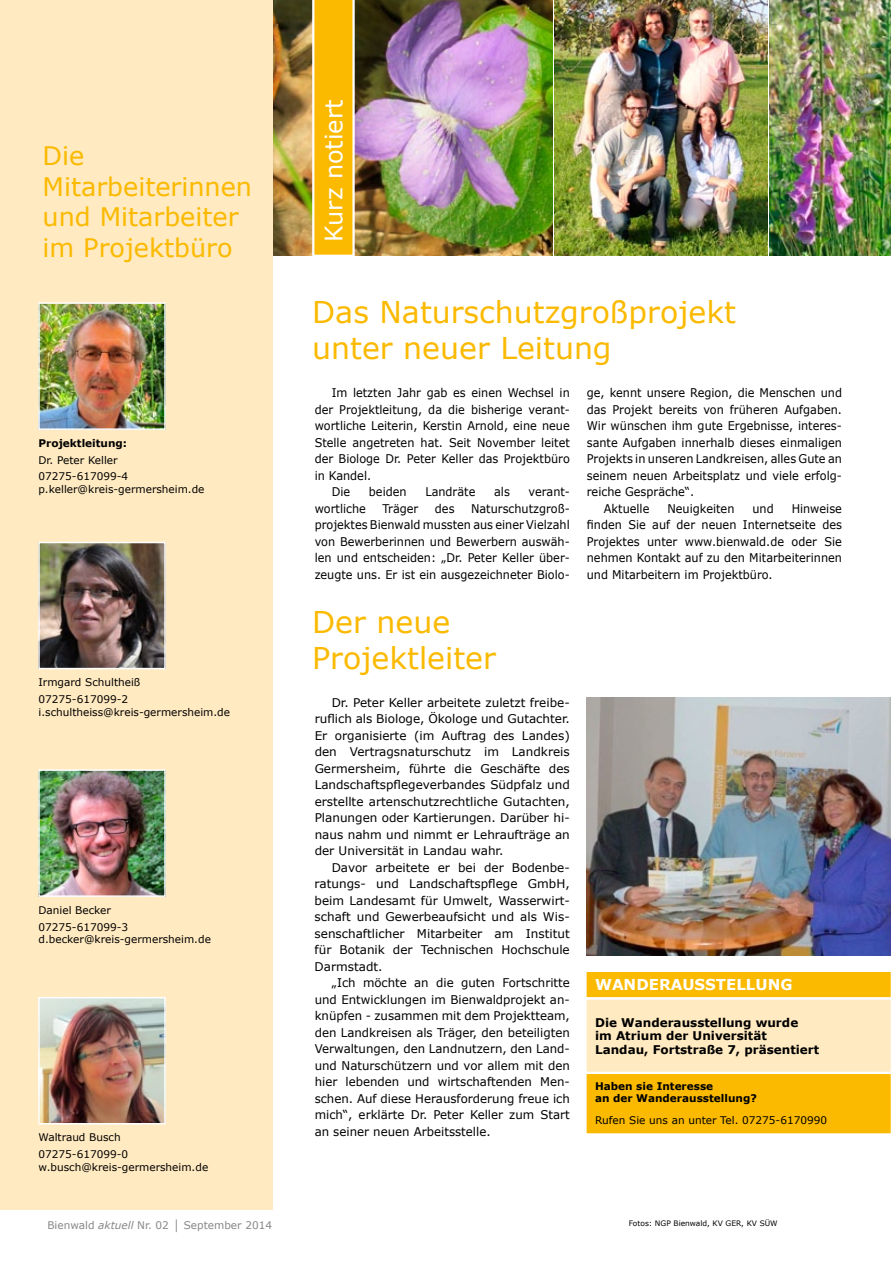
<style>
.page{position:relative;width:893px;height:1263px;background:#fff}
.page>*{position:absolute;margin:0;border:0;box-sizing:border-box;transform-origin:0 0}
.t1{font:30px/36px "Verdana";color:#fbba00}
.t2{font:25.5px/30.6px "Verdana";color:#fbba00}
.t3{font:24px "Verdana";color:#fff}
.t4{font:700 15px "Verdana";color:#fff}
.t5{font:12px/16.5px "Verdana";color:#000;text-align:justify}
.t6{font:12px/16.5px "Verdana";color:#000;text-align:justify;scale:.94 1}
.t7{font:700 12px/13.5px "Verdana";color:#000}
.t8{font:10.5px/16.8px "Verdana";color:#000}
.t9{font:700 10.5px/12.6px "Verdana";color:#000}
.t10{font:10.5px "Verdana";color:#878786}
.t11{font:7.5px "Verdana";color:#000}
.s1{font-style:italic}
</style>
<div class="page">
<img style="left:272px;top:0;width:281px;height:255px">
<div style="left:0;top:0;width:272px;height:1210px;background:#ffeac1"></div>
<svg style="left:312px;top:0;width:43px;height:256px;background:#fac01c"></svg>
<img style="left:555px;top:0;width:212px;height:255px">
<img style="left:41px;top:305px;width:122px;height:122px">
<div style="left:38px;top:302px;width:128px;height:128px;border:2px solid #fff"></div>
<img style="left:41px;top:1000px;width:122px;height:121px">
<div style="left:38px;top:997px;width:128px;height:127px;border:2px solid #fff"></div>
<img style="left:41px;top:545px;width:122px;height:121px">
<div style="left:38px;top:542px;width:128px;height:127px;border:2px solid #fff"></div>
<img style="left:41px;top:772px;width:122px;height:122px">
<div style="left:38px;top:769px;width:128px;height:128px;border:2px solid #fff"></div>
<img style="left:770px;top:0;width:121px;height:255px">
<img style="left:587px;top:697px;width:304px;height:258px">
<div style="left:585px;top:971px;width:307px;height:27px;background:#fbba00"></div>
<div style="left:584px;top:970px;width:309px;height:29px;border:2px solid #fff"></div>
<div style="left:585px;top:1073px;width:307px;height:61px;background:#fbba00"></div>
<div style="left:584px;top:1072px;width:309px;height:63px;border:2px solid #fff"></div>
<div style="left:585px;top:998px;width:307px;height:75px;background:#ffeac1"></div>
<div style="left:584px;top:997px;width:309px;height:77px;border:2px solid #fff"></div>
<h2 class="t2" style="left:43px;top:140px;width:211px">Die<br>Mitarbeiterinnen und Mitarbeiter im Projektbüro</h2>
<p class="t9" style="left:39px;top:436px;width:90px">Projektleitung:</p>
<p class="t8" style="left:39px;top:451px;width:91px">Dr. Peter Keller<br>07275-617099-4</p>
<p class="t8" style="left:39px;top:481px;width:168px">p.keller@kreis-germersheim.de</p>
<p class="t8" style="left:39px;top:674px;width:103px">Irmgard Schultheiß<br>07275-617099-2</p>
<p class="t8" style="left:39px;top:703px;width:193px">i.schultheiss@kreis-germersheim.de</p>
<p class="t8" style="left:39px;top:901px;width:91px">Daniel Becker<br>07275-617099-3</p>
<p class="t8" style="left:39px;top:931px;width:174px">d.becker@kreis-germersheim.de</p>
<p class="t8" style="left:39px;top:1129px;width:91px">Waltraud Busch<br>07275-617099-0</p>
<p class="t8" style="left:39px;top:1158px;width:171px">w.busch@kreis-germersheim.de</p>
<h3 class="t3" style="left:317px;top:242px;width:144px;rotate:-90deg">Kurz notiert</h3>
<h1 class="t1" style="left:312px;top:294px;width:425px">Das Naturschutzgroßprojekt unter neuer Leitung</h1>
<p class="t6" style="left:332px;top:384px;width:255px">Im letzten Jahr gab es einen Wechsel in</p>
<p class="t6" style="left:315px;top:401px;width:273px">der Projektleitung, da die bisherige verant-</p>
<p class="t6" style="left:315px;top:417px;width:273px">wortliche Leiterin, Kerstin Arnold, eine neue</p>
<p class="t6" style="left:315px;top:434px;width:273px">Stelle angetreten hat. Seit November leitet</p>
<p class="t6" style="left:315px;top:450px;width:273px">der Biologe Dr. Peter Keller das Projektbüro</p>
<p class="t6" style="left:315px;top:467px;width:62px">in Kandel.</p>
<p class="t6" style="left:332px;top:483px;width:21px">Die</p>
<p class="t6" style="left:369px;top:483px;width:42px">beiden</p>
<p class="t6" style="left:425px;top:483px;width:55px">Landräte</p>
<p class="t6" style="left:494px;top:483px;width:18px">als</p>
<p class="t6" style="left:529px;top:483px;width:45px">verant-</p>
<p class="t6" style="left:315px;top:500px;width:56px">wortliche</p>
<p class="t6" style="left:382px;top:500px;width:40px">Träger</p>
<p class="t6" style="left:435px;top:500px;width:22px">des</p>
<p class="t6" style="left:315px;top:500px;width:273px;text-indent:156px">Naturschutzgroß&shy;projektes Bienwald mussten aus einer Vielzahl von Bewerberinnen und Bewerbern auswäh&shy;len und entscheiden: „Dr. Peter Keller über&shy;zeugte uns. Er ist ein ausgezeichneter Biolo-</p>
<h1 class="t1" style="left:312px;top:604px;width:185px">Der neue<br>Projektleiter</h1>
<p class="t5" style="left:315px;top:694px;width:257px;text-indent:17px">Dr. Peter Keller arbeitete zuletzt freibe&shy;ruflich als Biologe, Ökologe und Gutachter.<br>Er organisierte (im Auftrag des Landes) den Vertragsnaturschutz im Landkreis Germersheim, führte die Geschäfte des Landschaftspflegeverbandes Südpfalz und erstellte artenschutzrechtliche Gutachten, Planungen oder Kartierungen. Darüber hi&shy;naus nahm und nimmt er Lehraufträge an der Universität in Landau wahr.</p>
<p class="t5" style="left:315px;top:859px;width:257px;text-indent:17px">Davor arbeitete er bei der Bodenbe&shy;ratungs- und Landschaftspflege GmbH, beim Landesamt für Umwelt, Wasserwirt&shy;schaft und Gewerbeaufsicht und als Wis&shy;senschaftlicher Mitarbeiter am Institut für Botanik der Technischen Hochschule Darmstadt.</p>
<p class="t5" style="left:315px;top:974px;width:257px;text-indent:17px">„Ich möchte an die guten Fortschritte und Entwicklungen im Bienwaldprojekt an&shy;knüpfen - zusammen mit dem Projektteam, den Landkreisen als Träger, den beteiligten Verwaltungen, den Landnutzern, den Land&shy;und Naturschützern und vor allem mit den hier lebenden und wirtschaftenden Men&shy;schen. Auf diese Herausforderung freue ich mich“, erklärte Dr. Peter Keller zum Start an seiner neuen Arbeitsstelle.</p>
<p class="t6" style="left:587px;top:384px;width:273px">ge, kennt unsere Region, die Menschen und</p>
<p class="t6" style="left:587px;top:401px;width:273px">das Projekt bereits von früheren Aufgaben.</p>
<p class="t6" style="left:587px;top:417px;width:273px">Wir wünschen ihm gute Ergebnisse, interes-</p>
<p class="t6" style="left:587px;top:434px;width:273px">sante Aufgaben innerhalb dieses einmaligen</p>
<p class="t6" style="left:587px;top:450px;width:273px">Projekts in unseren Landkreisen, alles Gute an</p>
<p class="t6" style="left:587px;top:467px;width:273px">seinem neuen Arbeitsplatz und viele erfolg-</p>
<p class="t6" style="left:587px;top:483px;width:116px">reiche Gespräche“.</p>
<p class="t6" style="left:604px;top:500px;width:50px">Aktuelle</p>
<p class="t6" style="left:667px;top:500px;width:73px">Neuigkeiten</p>
<p class="t6" style="left:752px;top:500px;width:24px">und</p>
<p class="t6" style="left:587px;top:500px;width:273px;text-indent:205px">Hinweise finden Sie auf der neuen Internetseite des Projektes unter www.bienwald.de oder Sie nehmen Kontakt auf zu den Mitarbeiterinnen und Mitarbeitern im Projektbüro.</p>
<p class="t4" style="left:595px;top:974px;width:99px">Wanderausste</p>
<p class="t4" style="left:736px;top:974px;width:58px">llu ng</p>
<p class="t7" style="left:595px;top:1015px;width:226px">Die Wanderausstellung wurde<br>im Atrium der Universität<br>Landau, Fortstraße 7, präsentiert</p>
<p class="t9" style="left:595px;top:1079px;width:163px">Haben sie Interesse<br>an der Wanderausstellung?</p>
<p class="t8" style="left:595px;top:1112px;width:233px">Rufen Sie uns an unter Tel. 07275-6170990</p>
<p class="t10" style="left:47px;top:1217px;width:226px">Bienwald <span class="s1">aktuell</span> Nr. 02 │ September 2014</p>
<p class="t11" style="left:629px;top:1218px;width:150px">Fotos: NGP Bienwald, KV GER, KV SÜW</p>
</div>
